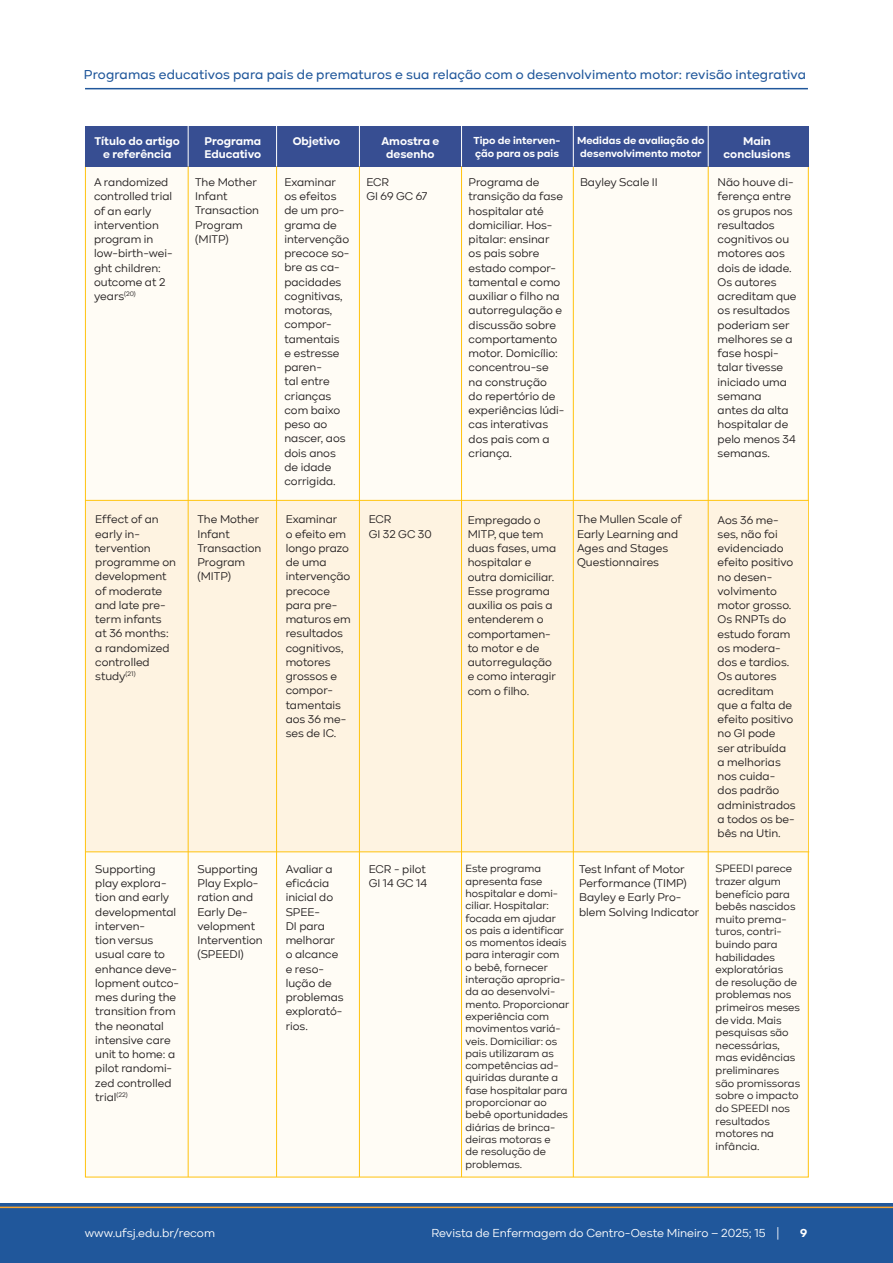
<style>
.page{position:relative;width:893px;height:1263px;background:#fff}
.page>*{position:absolute;margin:0;border:0;box-sizing:border-box;transform-origin:0 0}
.t1{font:500 13.35px "Kinetika";letter-spacing:.01em;color:#20579b}
.t2{font:12px "Kinetika";color:#fff}
.t3{font:700 12px "Kinetika";color:#fff}
.t4{font:11.55px/14.2px "Kinetika";color:#231f20}
.t5{font:700 11.55px/12.8px "Kinetika";color:#fff;text-align:center}
.t6{font:10.95px/12.6px "Kinetika";color:#231f20}
.t7{font:10.8px/12.3px "Kinetika";color:#231f20}
.t8{font:700 10.5px/12.8px "Kinetika";color:#fff}
</style>
<div class="page">
<div style="left:0;top:1203px;width:893px;height:60px;background:#20579b"></div>
<hr style="left:0;top:1206px;width:893px;height:2px;background:#f9a42e">
<hr style="left:85px;top:88px;width:723px;height:1px;background:#20579b">
<div style="left:85px;top:162px;width:724px;height:1015px;background:#fffcf5;border:1px solid #ffc30e"></div>
<div style="left:85px;top:126px;width:724px;height:40px;background:#374e92"></div>
<hr style="left:188px;top:125px;width:1px;height:41px;background:#fff">
<hr style="left:276px;top:125px;width:1px;height:41px;background:#fff">
<hr style="left:359px;top:125px;width:1px;height:41px;background:#fff">
<hr style="left:461px;top:125px;width:1px;height:41px;background:#fff">
<hr style="left:573px;top:125px;width:1px;height:42px;background:#fff">
<hr style="left:708px;top:125px;width:1px;height:41px;background:#fff">
<div style="left:86px;top:501px;width:722px;height:350px;background:#fef3e1"></div>
<hr style="left:188px;top:166px;width:1px;height:1011px;background:#ffc30e">
<hr style="left:276px;top:166px;width:1px;height:1011px;background:#ffc30e">
<hr style="left:359px;top:166px;width:1px;height:1011px;background:#ffc30e">
<hr style="left:461px;top:166px;width:1px;height:1011px;background:#ffc30e">
<hr style="left:573px;top:167px;width:1px;height:1010px;background:#ffc30e">
<hr style="left:708px;top:166px;width:1px;height:1010px;background:#ffc30e">
<hr style="left:85px;top:500px;width:724px;height:1px;background:#ffc30e">
<hr style="left:86px;top:851px;width:723px;height:1px;background:#ffc30e">
<p class="t1" style="left:84px;top:67px;width:724px">Programas educativos para pais de prematuros e sua relação com o desenvolvimento motor: revisão integrativa</p>
<p class="t8" style="left:577px;top:134px;width:129px;text-align:center">Medidas de avaliação do desenvolvimento motor</p>
<p class="t5" style="left:94px;top:134px;width:87px">Título do artigo e referência</p>
<p class="t5" style="left:204px;top:134px;width:58px;text-align:left">Programa<br>Educativo</p>
<p class="t5" style="left:293px;top:134px;width:49px">Objetivo</p>
<p class="t5" style="left:381px;top:134px;width:59px">Amostra e desenho</p>
<p class="t8" style="left:474px;top:134px;width:88px">Tipo de interven&shy;ção para os pais</p>
<p class="t5" style="left:724px;top:134px;width:68px">Main conclusions</p>
<p class="t4" style="left:94px;top:175px;width:80px">A randomized controlled trial of an early intervention program in low-birth-wei&shy;ght children: outcome at 2 years<sup>(20)</sup></p>
<p class="t4" style="left:195px;top:175px;width:65px">The Mother<br>Infant<br>Transaction<br>Program (MITP)</p>
<p class="t4" style="left:284px;top:175px;width:67px">Examinar os efeitos de um pro&shy;grama de intervenção precoce so&shy;bre as ca&shy;pacidades cognitivas, motoras, compor&shy;tamentais<br>e estresse paren-<br>tal entre crianças com baixo peso ao nascer, aos dois anos de idade corrigida.</p>
<p class="t4" style="left:366px;top:175px;width:24px">ECR</p>
<p class="t4" style="left:366px;top:189px;width:63px">GI 69 GC 67</p>
<p class="t4" style="left:95px;top:512px;width:82px">Effect of an early in&shy;tervention programme on development of moderate and late pre&shy;term infants<br>at 36 months: a randomized controlled study<sup>(21)</sup></p>
<p class="t4" style="left:198px;top:512px;width:65px">The Mother<br>Infant<br>Transaction<br>Program (MITP)</p>
<p class="t4" style="left:286px;top:512px;width:67px">Examinar<br>o efeito em longo prazo de uma intervenção precoce para pre&shy;maturos em resultados cognitivos, motores grossos e compor&shy;tamentais aos 36 me&shy;ses de IC.</p>
<p class="t4" style="left:369px;top:512px;width:24px">ECR</p>
<p class="t4" style="left:369px;top:527px;width:65px">GI 32 GC 30</p>
<p class="t4" style="left:95px;top:862px;width:85px">Supporting play explora&shy;tion and early developmental interven-<br>tion versus usual care to enhance deve&shy;lopment outco&shy;mes during the transition from the neonatal intensive care unit to home: a pilot randomi&shy;zed controlled trial<sup>(22)</sup></p>
<p class="t4" style="left:198px;top:862px;width:67px">Supporting<br>Play Explo&shy;ration and<br>Early De&shy;velopment<br>Intervention (SPEEDI)</p>
<p class="t4" style="left:286px;top:862px;width:60px">Avaliar a eficácia inicial do<br>SPEE-<br>DI para melhorar o alcance e reso&shy;lução de problemas explorató&shy;rios.</p>
<p class="t4" style="left:369px;top:862px;width:59px">ECR - pilot</p>
<p class="t4" style="left:369px;top:876px;width:60px">GI 14 GC 14</p>
<p class="t4" style="left:469px;top:175px;width:97px">Programa de transição da fase hospitalar até domiciliar. Hos&shy;pitalar: ensinar os pais sobre estado compor&shy;tamental e como auxiliar o filho na autorregulação e discussão sobre comportamento motor. Domicílio: concentrou-se na construção<br>do repertório de experiências lúdi&shy;cas interativas dos pais com a criança.</p>
<p class="t4" style="left:718px;top:175px;width:81px">Não houve di&shy;ferença entre os grupos nos resultados cognitivos ou motores aos dois de idade.<br>Os autores acreditam que os resultados poderiam ser melhores se a fase hospi&shy;talar tivesse iniciado uma semana<br>antes da alta hospitalar de pelo menos 34 semanas.</p>
<p class="t4" style="left:580px;top:175px;width:79px">Bayley Scale II</p>
<p class="t4" style="left:577px;top:512px;width:106px">The Mullen Scale of<br>Early Learning and<br>Ages and Stages<br>Questionnaires</p>
<p class="t4" style="left:468px;top:512px;width:90px">Empregado o<br>MITP, que tem duas fases, uma hospitalar e outra domiciliar.<br>Esse programa auxilia os pais a entenderem o comportamen&shy;to motor e de autorregulação e como interagir com o filho.</p>
<p class="t4" style="left:718px;top:512px;width:80px">Aos 36 me&shy;ses, não foi evidenciado efeito positivo no desen&shy;volvimento motor grosso.<br>Os RNPTs do estudo foram os modera&shy;dos e tardios.<br>Os autores acreditam que a falta de efeito positivo no GI pode<br>ser atribuída a melhorias nos cuida&shy;dos padrão administrados a todos os be&shy;bês na Utin.</p>
<p class="t4" style="left:579px;top:862px;width:109px">Test Infant of Motor<br>Performance (TIMP)</p>
<p class="t4" style="left:579px;top:890px;width:122px">Bayley e Early Pro&shy;blem Solving Indicator</p>
<p class="t7" style="left:466px;top:862px;width:105px">Este programa apresenta fase hospitalar e domi&shy;ciliar. Hospitalar: focada em ajudar os pais a identificar os momentos ideais para interagir com<br>o bebê, fornecer interação apropria&shy;da ao desenvolvi&shy;mento. Proporcionar experiência com movimentos variá&shy;veis. Domiciliar: os pais utilizaram as competências ad&shy;quiridas durante a fase hospitalar para proporcionar ao bebê oportunidades diárias de brinca&shy;deiras motoras e<br>de resolução de problemas.</p>
<p class="t6" style="left:716px;top:862px;width:86px">SPEEDI parece trazer algum benefício para bebês nascidos muito prema&shy;turos, contri&shy;buindo para habilidades exploratórias<br>de resolução de problemas nos primeiros meses de vida. Mais pesquisas são necessárias, mas evidências preliminares são promissoras sobre o impacto do SPEEDI nos resultados motores na infância.</p>
<p class="t2" style="left:85px;top:1226px;width:132px">www.ufsj.edu.br/recom</p>
<p class="t2" style="left:431px;top:1226px;width:349px">Revista de Enfermagem do Centro-Oeste Mineiro – 2025; 15 |</p>
<p class="t3" style="left:800px;top:1226px;width:9px">9</p>
</div>
